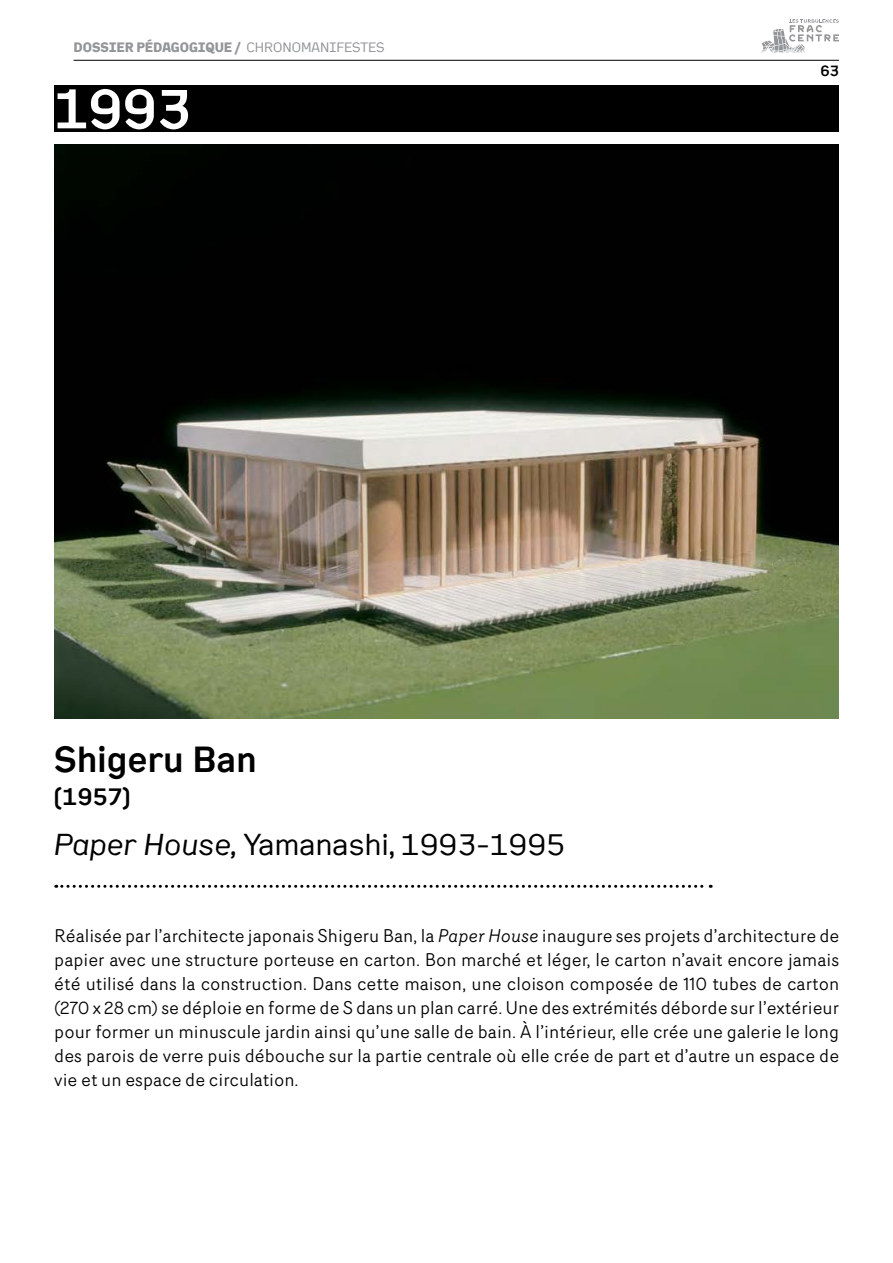
<style>
.page{position:relative;width:893px;height:1263px;background:#fff}
.page>*{position:absolute;margin:0;border:0;box-sizing:border-box;transform-origin:0 0}
.t1{font:500 55.5px "Kade";color:#fff}
.t2{font:500 36px "Kade";letter-spacing:.01em;color:#000}
.t3{font:30px "Kade";letter-spacing:.01em;color:#000}
.t4{font:500 24px "Kade";color:#000}
.t5{font:18px/24px "Router";color:#000;text-align:justify}
.t6{font:500 15px "Kade";color:#000}
.t7{font:700 13.5px "Kade";color:#939598}
.s1{font-weight:400}
.s2{font-style:italic}
</style>
<div class="page">
<hr style="left:74px;top:60px;width:765px;height:1px;background:#000">
<svg style="left:761px;top:19px;width:78px;height:34px"></svg>
<svg style="left:56px;top:885px;width:655px;height:3px"></svg>
<div style="left:54px;top:85px;width:785px;height:47px;background:#000"></div>
<img style="left:54px;top:145px;width:785px;height:574px">
<p class="t7" style="left:74px;top:38px;width:312px">DOSSIER PÉDAGOGIQUE / <span class="s1">CHRONOMANIFESTES</span></p>
<h1 class="t1" style="left:54px;top:74px;width:138px">1993</h1>
<h2 class="t2" style="left:54px;top:737px;width:204px">Shigeru Ban</h2>
<h3 class="t4" style="left:54px;top:781px;width:77px">(1957)</h3>
<h3 class="t3" style="left:54px;top:825px;width:512px"><span class="s2">Paper House,</span> YAMANASHI, 1993-1995</h3>
<p class="t6" style="left:820px;top:61px;width:20px">63</p>
<p class="t5" style="left:54px;top:923px;width:786px">Réalisée par l’architecte japonais Shigeru Ban, la <span class="s2">Paper House</span> inaugure ses projets d’architecture de papier avec une structure porteuse en carton. Bon marché et léger, le carton n’avait encore jamais été utilisé dans la construction. Dans cette maison, une cloison composée de 110 tubes de carton (270 x 28 cm) se déploie en forme de S dans un plan carré. Une des extrémités déborde sur l’extérieur pour former un minuscule jardin ainsi qu’une salle de bain. À l’intérieur, elle crée une galerie le long des parois de verre puis débouche sur la partie centrale où elle crée de part et d’autre un espace de vie et un espace de circulation.</p>
</div>
